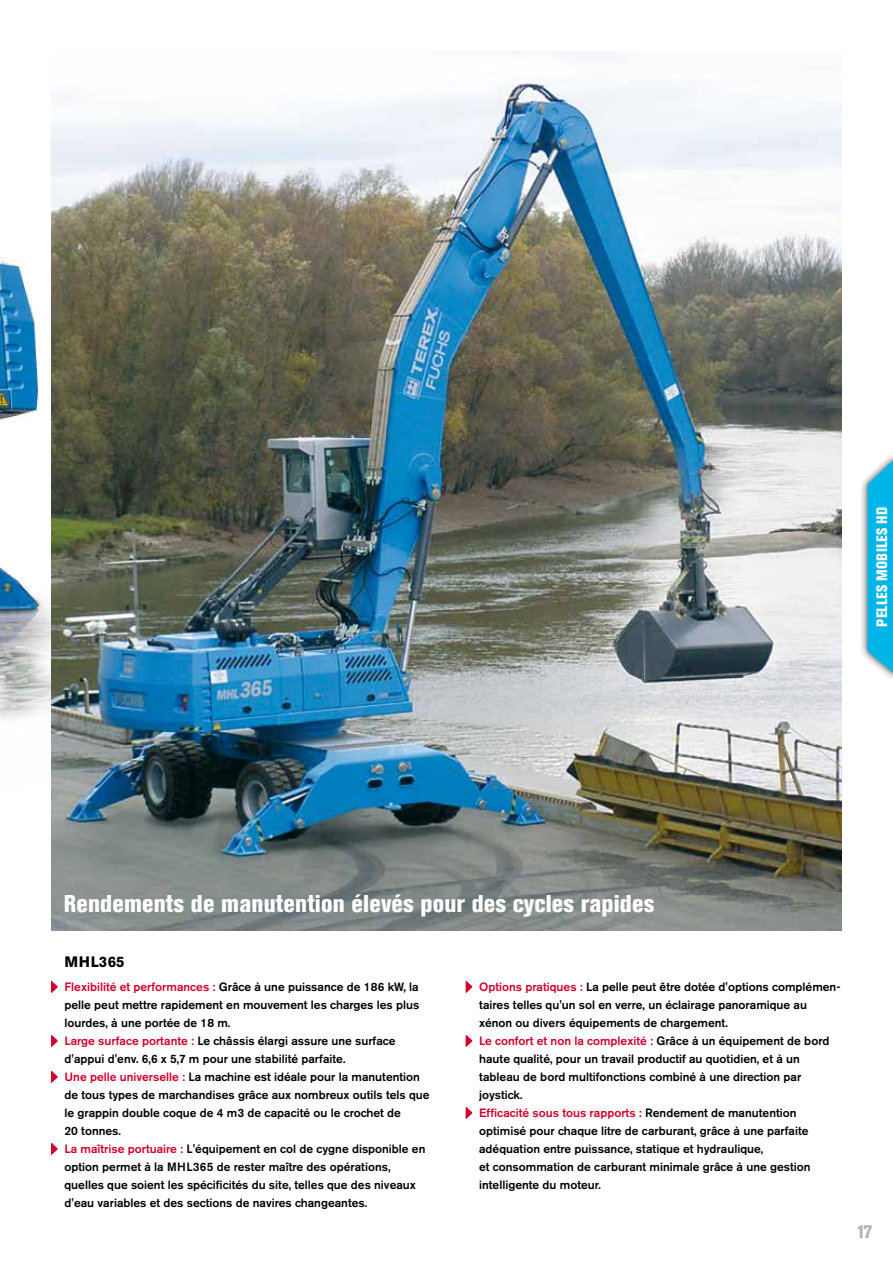
<style>
.page{position:relative;width:893px;height:1263px;background:#fff}
.page>*{position:absolute;margin:0;border:0;box-sizing:border-box;transform-origin:0 0}
.t1{font:800 condensed 24px "Akzidenz Grotesk BE";letter-spacing:.005em;color:#fff}
.t2{font:800 condensed 18px "Akzidenz Grotesk BE";color:#b1b3b4}
.t3{font:800 condensed 15px "Akzidenz Grotesk BE";letter-spacing:.02em;color:#fff}
.t4{font:700 15px "Akzidenz Grotesk BE";letter-spacing:.02em;color:#000}
.t5{font:500 12px/18px "Akzidenz Grotesk BE";color:#000}
.s1{color:#d2002e}
</style>
<div class="page">
<img style="left:0;top:258px;width:51px;height:462px">
<img style="left:51px;top:51px;width:791px;height:879px">
<svg style="left:51px;top:981px;width:7px;height:12px"></svg>
<svg style="left:51px;top:1035px;width:7px;height:12px"></svg>
<svg style="left:51px;top:1071px;width:7px;height:12px"></svg>
<svg style="left:51px;top:1143px;width:7px;height:12px"></svg>
<svg style="left:466px;top:981px;width:7px;height:12px"></svg>
<svg style="left:466px;top:1035px;width:7px;height:12px"></svg>
<svg style="left:466px;top:1107px;width:7px;height:12px"></svg>
<div style="left:859px;top:452px;width:34px;height:229px;background:#000;opacity:.75"></div>
<svg style="left:867px;top:460px;width:26px;height:212px"></svg>
<p class="t3" style="left:873px;top:626px;width:121px;rotate:-90deg">PELLES MOBILES HD</p>
<h1 class="t1" style="left:64px;top:890px;width:592px">Rendements de manutention élevés pour des cycles rapides</h1>
<p class="t4" style="left:65px;top:953px;width:61px">MHL365</p>
<p class="t5" style="left:65px;top:978px;width:366px"><span class="s1">Flexibilité et performances :</span> Grâce à une puissance de 186 kW, la pelle peut mettre rapidement en mouvement les charges les plus lourdes, à une portée de 18 m.<br><span class="s1">Large surface portante :</span> Le châssis élargi assure une surface d'appui d'env. 6,6 x 5,7 m pour une stabilité parfaite.<br><span class="s1">Une pelle universelle :</span> La machine est idéale pour la manutention de tous types de marchandises grâce aux nombreux outils tels que le grappin double coque de 4 m3 de capacité ou le crochet de<br>20 tonnes.<br><span class="s1">La maîtrise portuaire :</span> L'équipement en col de cygne disponible en option permet à la MHL365 de rester maître des opérations, quelles que soient les spécificités du site, telles que des niveaux d'eau variables et des sections de navires changeantes.</p>
<p class="t5" style="left:479px;top:978px;width:363px"><span class="s1">Options pratiques :</span> La pelle peut être dotée d'options complémen&shy;taires telles qu'un sol en verre, un éclairage panoramique au xénon ou divers équipements de chargement.<br><span class="s1">Le confort et non la complexité :</span> Grâce à un équipement de bord haute qualité, pour un travail productif au quotidien, et à un tableau de bord multifonctions combiné à une direction par joystick.<br><span class="s1">Efficacité sous tous rapports :</span> Rendement de manutention optimisé pour chaque litre de carburant, grâce à une parfaite adéquation entre puissance, statique et hydraulique,<br>et consommation de carburant minimale grâce à une gestion intelligente du moteur.</p>
<h2 class="t2" style="left:856px;top:1221px;width:18px">17</h2>
</div>
